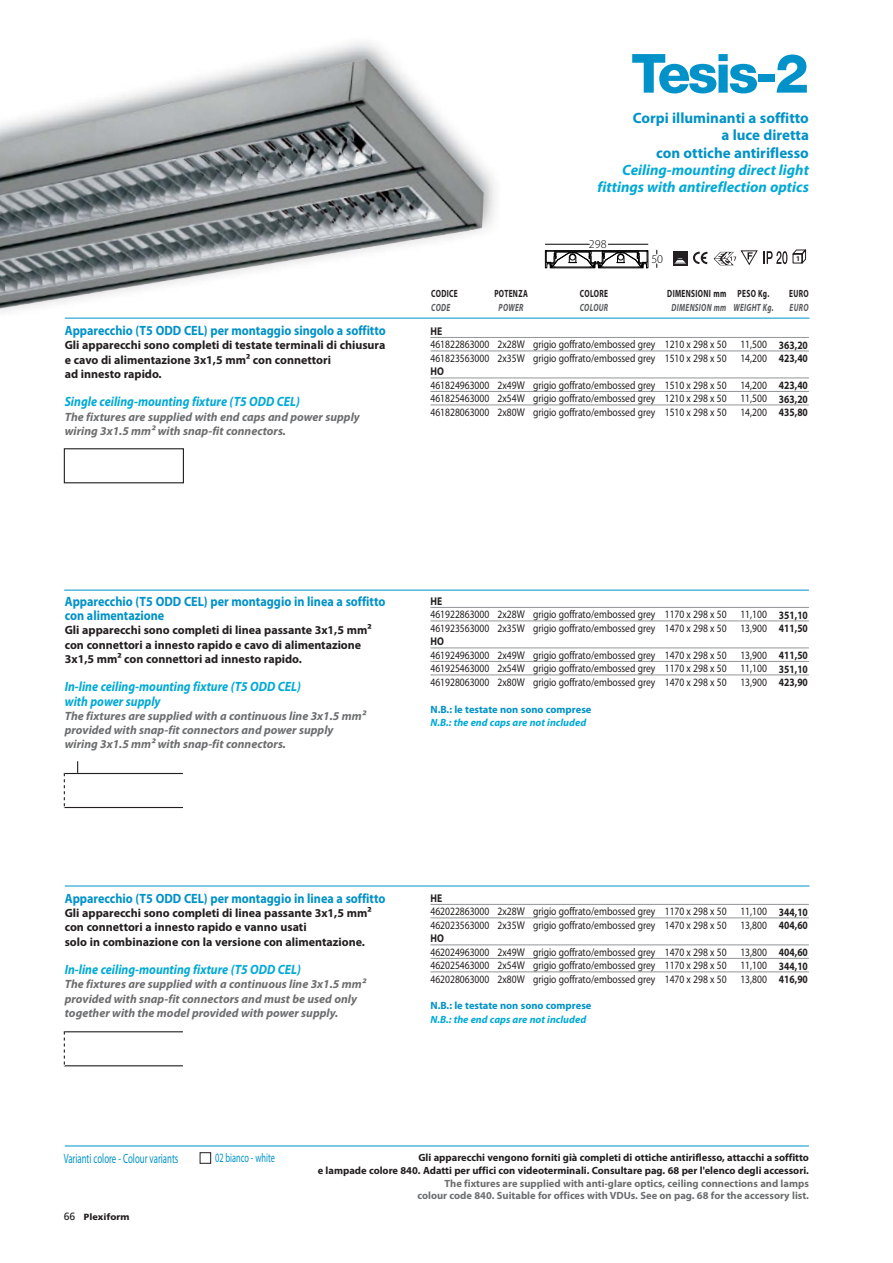
<style>
.page{position:relative;width:893px;height:1263px;background:#fff}
.page>*{position:absolute;margin:0;border:0;box-sizing:border-box;transform-origin:0 0}
.t1{font:800 54px "Helvetica Neue";letter-spacing:-.05em;color:#0092c8}
.t2{font:700 15px/17.2px "Myriad Pro";color:#0092c8;text-align:right}
.t3{font:italic 700 15px/17.2px "Myriad Pro";color:#00a9d6;text-align:right}
.t4{font:700 13.5px/14.2px "Myriad Pro";color:#0092c8;scale:.9 1}
.t5{font:italic 700 13.5px/14.2px "Myriad Pro";color:#00a9d6;scale:.9 1}
.t6{font:13.5px "Myriad Pro";color:#0092c8;scale:.65 1}
.t7{font:12.75px "Myriad Pro";color:#0092c8;scale:.65 1}
.t8{font:700 12px/14.2px "Myriad Pro";color:#231f20}
.t9{font:italic 700 12px/14.2px "Myriad Pro";color:#6d6e70}
.t10{font:300 12px "Myriad Pro";color:#000}
.t11{font:11.25px/13.5px "Myriad Pro";color:#231f20;scale:.85 1}
.t12{font:700 11.25px/13.5px "Myriad Pro";color:#231f20;scale:.85 1}
.t13{font:700 10.5px/12.8px "Myriad Pro";color:#231f20;text-align:right}
.t14{font:700 10.5px/12.8px "Myriad Pro";color:#6d6e70;text-align:right}
.t15{font:700 10.5px "Myriad Pro";color:#0092c8}
.t16{font:italic 700 10.5px "Myriad Pro";color:#00a9d6}
.t17{font:italic 700 10.5px "Myriad Pro";letter-spacing:.045em;color:#58595b;scale:.7 1}
.t18{font:700 10.5px "Myriad Pro";letter-spacing:.045em;color:#231f20;scale:.7 1}
.t19{font:700 10.5px "Myriad Pro";color:#231f20;scale:.7 1}
.t20{font:900 9px "Frutiger";color:#231f20}
.t21{font:700 7.2px "Myriad Pro";color:#231f20}
.s1{font-weight:400;font-size:10.5px}
</style>
<div class="page">
<img style="left:0;top:59px;width:484px;height:256px">
<hr style="left:65px;top:886px;width:744px;height:1px;background:#0092c8">
<hr style="left:64px;top:590px;width:745px;height:1px;background:#0092c8">
<hr style="left:65px;top:318px;width:744px;height:1px;background:#0092c8">
<hr style="left:65px;top:1146px;width:744px;height:1px;background:#0092c8">
<hr style="left:430px;top:337px;width:379px;height:1px;background:#939598">
<hr style="left:430px;top:351px;width:379px;height:1px;background:#939598">
<hr style="left:430px;top:378px;width:379px;height:1px;background:#939598">
<hr style="left:430px;top:391px;width:379px;height:1px;background:#939598">
<hr style="left:430px;top:405px;width:379px;height:1px;background:#939598">
<hr style="left:430px;top:607px;width:379px;height:1px;background:#939598">
<hr style="left:430px;top:621px;width:379px;height:1px;background:#939598">
<hr style="left:430px;top:648px;width:379px;height:1px;background:#939598">
<hr style="left:430px;top:661px;width:379px;height:1px;background:#939598">
<hr style="left:430px;top:675px;width:379px;height:1px;background:#939598">
<hr style="left:430px;top:904px;width:379px;height:1px;background:#939598">
<hr style="left:430px;top:918px;width:379px;height:1px;background:#939598">
<hr style="left:430px;top:945px;width:379px;height:1px;background:#939598">
<hr style="left:430px;top:958px;width:379px;height:1px;background:#939598">
<hr style="left:430px;top:972px;width:379px;height:1px;background:#939598">
<hr style="left:545px;top:244px;width:44px;height:1px;background:#000">
<hr style="left:608px;top:244px;width:40px;height:1px;background:#000">
<svg style="left:545px;top:250px;width:103px;height:19px"></svg>
<img style="left:714px;top:251px;width:23px;height:14px">
<svg style="left:740px;top:250px;width:18px;height:15px"></svg>
<svg style="left:764px;top:249px;width:43px;height:16px"></svg>
<div style="left:673px;top:251px;width:15px;height:15px;background:#231f20"></div>
<svg style="left:673px;top:251px;width:35px;height:14px"></svg>
<div style="left:200px;top:1152px;width:11px;height:12px;border:1px solid #231f20"></div>
<div style="left:64px;top:448px;width:120px;height:35px;border:1px solid #231f20"></div>
<hr style="left:64px;top:807px;width:119px;height:1px;background:#231f20">
<hr style="left:64px;top:773px;width:119px;height:1px;background:#231f20">
<svg style="left:64px;top:773px;width:1px;height:35px"></svg>
<svg style="left:77px;top:761px;width:1px;height:12px"></svg>
<hr style="left:64px;top:1065px;width:119px;height:1px;background:#231f20">
<hr style="left:64px;top:1031px;width:119px;height:1px;background:#231f20">
<svg style="left:64px;top:1032px;width:1px;height:34px"></svg>
<h1 class="t1" style="left:631px;top:54px;width:179px">Tesis-2</h1>
<h2 class="t2" style="left:633px;top:111px;width:178px">Corpi illuminanti a soffitto a luce diretta<br>con ottiche antiriflesso</h2>
<h2 class="t3" style="left:598px;top:162px;width:213px">Ceiling-mounting direct light fittings with antireflection optics</h2>
<p class="t4" style="left:65px;top:324px;width:358px">Apparecchio (T5 ODD CEL) per montaggio singolo a soffitto</p>
<p class="t8" style="left:65px;top:339px;width:322px">Gli apparecchi sono completi di testate terminali di chiusura e cavo di alimentazione 3x1,5 mm² con connettori<br>ad innesto rapido.</p>
<p class="t5" style="left:65px;top:396px;width:263px">Single ceiling-mounting fixture (T5 ODD CEL)</p>
<p class="t9" style="left:65px;top:410px;width:297px">The fixtures are supplied with end caps and power supply wiring 3x1.5 mm² with snap-fit connectors.</p>
<p class="t10" style="left:589px;top:237px;width:19px">298</p>
<p class="t10" style="left:651px;top:252px;width:13px">50</p>
<p class="t21" style="left:796px;top:256px;width:6px">1</p>
<p class="t19" style="left:431px;top:290px;width:39px">CODICE</p>
<p class="t18" style="left:494px;top:290px;width:49px">POTENZA</p>
<p class="t19" style="left:580px;top:290px;width:42px">COLORE</p>
<p class="t18" style="left:667px;top:290px;width:147px">DIMENSIONI mm PESO Kg.</p>
<p class="t19" style="left:789px;top:290px;width:29px">EURO</p>
<p class="t17" style="left:431px;top:303px;width:29px">CODE</p>
<p class="t17" style="left:499px;top:303px;width:37px">POWER</p>
<p class="t17" style="left:580px;top:303px;width:42px">COLOUR</p>
<p class="t17" style="left:671px;top:303px;width:147px">DIMENSION mm WEIGHT Kg.</p>
<p class="t17" style="left:789px;top:303px;width:29px">EURO</p>
<p class="t12" style="left:430px;top:325px;width:15px">HE</p>
<p class="t11" style="left:430px;top:338px;width:397px">461822863000 2x28W grigio goffrato/embossed grey 1210 x 298 x 50 11,500<br>461823563000 2x35W grigio goffrato/embossed grey 1510 x 298 x 50 14,200</p>
<p class="t12" style="left:430px;top:365px;width:17px">HO</p>
<p class="t11" style="left:430px;top:379px;width:397px;text-align:justify">461824963000 2x49W grigio goffrato/embossed grey 1510 x 298 x 50 14,200<br>461825463000 2x54W grigio goffrato/embossed grey 1210 x 298 x 50 11,500<br>461828063000 2x80W grigio goffrato/embossed grey 1510 x 298 x 50 14,200</p>
<p class="t12" style="left:779px;top:339px;width:36px">363,20<br>423,40</p>
<p class="t12" style="left:779px;top:379px;width:36px;text-align:justify">423,40<br>363,20<br>435,80</p>
<p class="t4" style="left:65px;top:595px;width:358px">Apparecchio (T5 ODD CEL) per montaggio in linea a soffitto con alimentazione</p>
<p class="t8" style="left:65px;top:624px;width:308px">Gli apparecchi sono completi di linea passante 3x1,5 mm² con connettori a innesto rapido e cavo di alimentazione<br>3x1,5 mm² con connettori ad innesto rapido.</p>
<p class="t5" style="left:65px;top:681px;width:264px">In-line ceiling-mounting fixture (T5 ODD CEL) with power supply</p>
<p class="t9" style="left:65px;top:709px;width:302px">The fixtures are supplied with a continuous line 3x1.5 mm² provided with snap-fit connectors and power supply wiring 3x1.5 mm² with snap-fit connectors.</p>
<p class="t12" style="left:430px;top:595px;width:15px">HE</p>
<p class="t11" style="left:430px;top:608px;width:397px">461922863000 2x28W grigio goffrato/embossed grey 1170 x 298 x 50 11,100<br>461923563000 2x35W grigio goffrato/embossed grey 1470 x 298 x 50 13,900</p>
<p class="t12" style="left:430px;top:635px;width:17px">HO</p>
<p class="t11" style="left:430px;top:649px;width:397px;text-align:justify">461924963000 2x49W grigio goffrato/embossed grey 1470 x 298 x 50 13,900<br>461925463000 2x54W grigio goffrato/embossed grey 1170 x 298 x 50 11,100<br>461928063000 2x80W grigio goffrato/embossed grey 1470 x 298 x 50 13,900</p>
<p class="t15" style="left:430px;top:705px;width:162px">N.B.: le testate non sono comprese</p>
<p class="t16" style="left:430px;top:719px;width:157px">N.B.: the end caps are not included</p>
<p class="t12" style="left:779px;top:609px;width:36px">351,10<br>411,50</p>
<p class="t12" style="left:779px;top:649px;width:36px;text-align:justify">411,50<br>351,10<br>423,90</p>
<p class="t4" style="left:65px;top:892px;width:358px">Apparecchio (T5 ODD CEL) per montaggio in linea a soffitto</p>
<p class="t8" style="left:65px;top:907px;width:308px">Gli apparecchi sono completi di linea passante 3x1,5 mm² con connettori a innesto rapido e vanno usati<br>solo in combinazione con la versione con alimentazione.</p>
<p class="t5" style="left:65px;top:963px;width:264px">In-line ceiling-mounting fixture (T5 ODD CEL)</p>
<p class="t9" style="left:65px;top:978px;width:302px">The fixtures are supplied with a continuous line 3x1.5 mm² provided with snap-fit connectors and must be used only together with the model provided with power supply.</p>
<p class="t12" style="left:430px;top:892px;width:15px">HE</p>
<p class="t11" style="left:430px;top:905px;width:397px">462022863000 2x28W grigio goffrato/embossed grey 1170 x 298 x 50 11,100<br>462023563000 2x35W grigio goffrato/embossed grey 1470 x 298 x 50 13,800</p>
<p class="t12" style="left:430px;top:932px;width:17px">HO</p>
<p class="t11" style="left:430px;top:946px;width:397px;text-align:justify">462024963000 2x49W grigio goffrato/embossed grey 1470 x 298 x 50 13,800<br>462025463000 2x54W grigio goffrato/embossed grey 1170 x 298 x 50 11,100<br>462028063000 2x80W grigio goffrato/embossed grey 1470 x 298 x 50 13,800</p>
<p class="t15" style="left:430px;top:1002px;width:162px">N.B.: le testate non sono comprese</p>
<p class="t16" style="left:430px;top:1015px;width:157px">N.B.: the end caps are not included</p>
<p class="t12" style="left:779px;top:906px;width:36px">344,10<br>404,60</p>
<p class="t12" style="left:779px;top:946px;width:36px;text-align:justify">404,60<br>344,10<br>416,90</p>
<p class="t6" style="left:64px;top:1153px;width:178px">Varianti colore - Colour variants</p>
<p class="t7" style="left:215px;top:1153px;width:93px">02 bianco - white</p>
<p class="t20" style="left:64px;top:1213px;width:67px"><span class="s1">66</span> Plexiform</p>
<p class="t13" style="left:318px;top:1152px;width:493px">Gli apparecchi vengono forniti già completi di ottiche antiriflesso, attacchi a soffitto<br>e lampade colore 840. Adatti per uffici con videoterminali. Consultare pag. 68 per l'elenco degli accessori.</p>
<p class="t14" style="left:417px;top:1177px;width:393px">The fixtures are supplied with anti-glare optics, ceiling connections and lamps colour code 840. Suitable for offices with VDUs. See on pag. 68 for the accessory list.</p>
</div>
